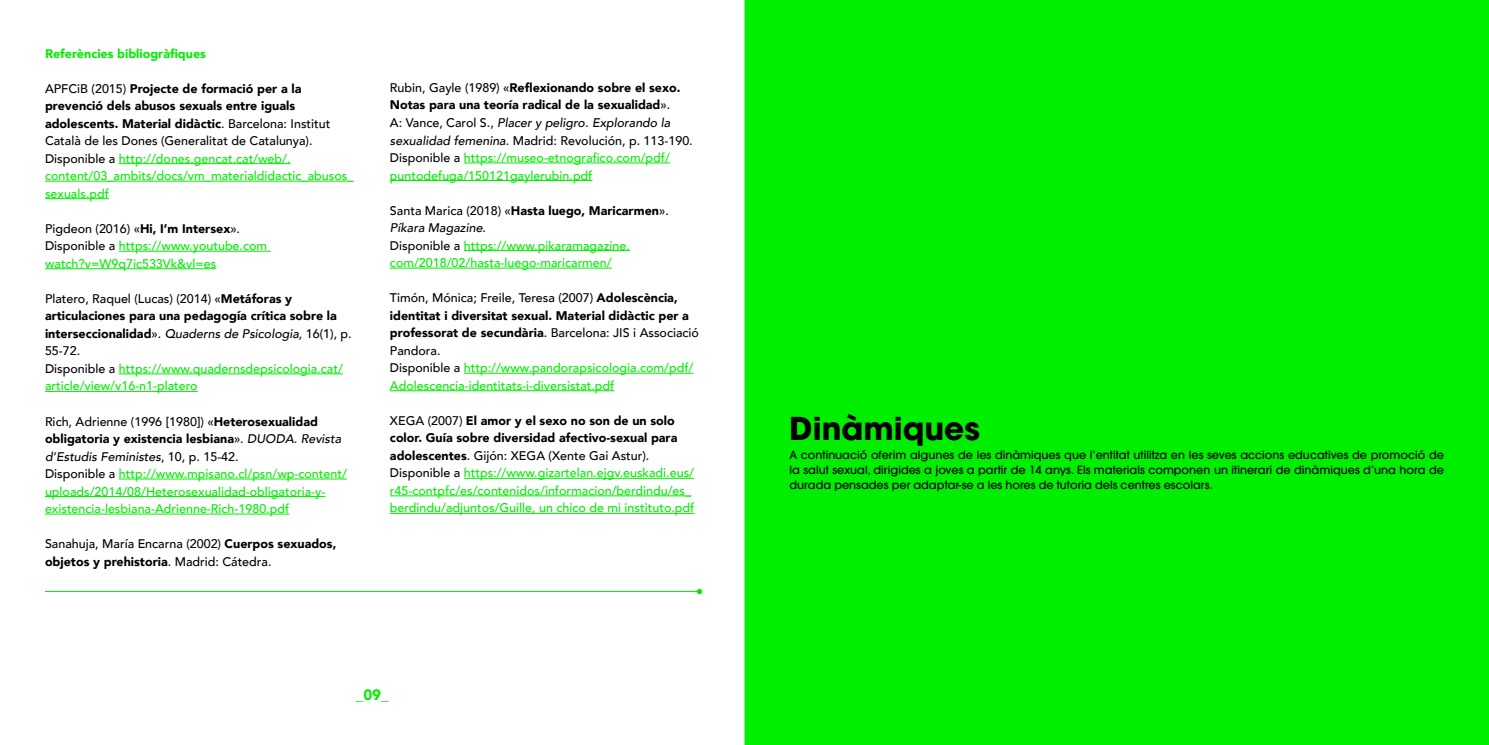
<style>
.page{position:relative;width:1489px;height:745px;background:#fff}
.page>*{position:absolute;margin:0;border:0;box-sizing:border-box;transform-origin:0 0}
.t1{font:700 31.25px "Avant Garde";color:#000}
.t2{font:900 15px "Avenir";color:#0e0}
.t3{font:500 12.5px/17.5px "Avenir";color:#0e0}
.t4{font:900 12.5px/17.5px "Avenir";color:#000}
.t5{font:500 12.5px/17.5px "Avenir";color:#000}
.t6{font:900 12.5px "Avenir";color:#0e0}
.t7{font:500 11.25px/15px "Avant Garde";color:#000;text-align:justify}
.s1{color:#000}
.s2{font-weight:900;color:#000}
.s3{font-weight:500}
.s4{font-weight:500;font-style:italic}
.s5{font-weight:500;color:#0e0}
.s6{font-style:italic;color:#000}
.s7{font-weight:900}
.s8{font-style:italic}
.s9{color:#0e0}
</style>
<div class="page">
<hr style="left:119px;top:163px;width:171px;height:1px;background:#0e0">
<hr style="left:45px;top:181px;width:308px;height:1px;background:#0e0">
<hr style="left:45px;top:198px;width:64px;height:1px;background:#0e0">
<hr style="left:119px;top:251px;width:152px;height:1px;background:#0e0">
<hr style="left:45px;top:268px;width:171px;height:1px;background:#0e0">
<hr style="left:119px;top:373px;width:224px;height:1px;background:#0e0">
<hr style="left:45px;top:391px;width:153px;height:1px;background:#0e0">
<hr style="left:119px;top:478px;width:228px;height:1px;background:#0e0">
<hr style="left:45px;top:496px;width:280px;height:1px;background:#0e0">
<hr style="left:45px;top:513px;width:244px;height:1px;background:#0e0">
<hr style="left:464px;top:162px;width:206px;height:1px;background:#0e0">
<hr style="left:390px;top:180px;width:202px;height:1px;background:#0e0">
<hr style="left:464px;top:250px;width:166px;height:1px;background:#0e0">
<hr style="left:390px;top:267px;width:221px;height:1px;background:#0e0">
<hr style="left:464px;top:372px;width:229px;height:1px;background:#0e0">
<hr style="left:390px;top:390px;width:224px;height:1px;background:#0e0">
<hr style="left:464px;top:477px;width:230px;height:1px;background:#0e0">
<hr style="left:390px;top:495px;width:301px;height:1px;background:#0e0">
<hr style="left:390px;top:512px;width:304px;height:1px;background:#0e0">
<hr style="left:45px;top:590px;width:654px;height:1px;background:#0e0">
<svg style="left:696px;top:588px;width:6px;height:6px"></svg>
<div style="left:744px;top:0;width:744px;height:744px;background:#0e0"></div>
<p class="t6" style="left:45px;top:42px;width:162px">Referències bibliogràfiques</p>
<p class="t3" style="left:45px;top:79px;width:310px"><span class="s1">APFCiB (2015)</span> <span class="s2">Projecte de formació per a la prevenció dels abusos sexuals entre iguals adolescents. Material didàctic</span><span class="s1">. Barcelona: Institut Català de les Dones (Generalitat de Catalunya).<br>Disponible a</span> http://dones.gencat.cat/web/. content/03_ambits/docs/vm_materialdidactic_abusos_ sexuals.pdf</p>
<p class="t3" style="left:45px;top:219px;width:224px"><span class="s1">Pigdeon (2016) «</span><span class="s2">Hi, I’m Intersex</span><span class="s1">».<br>Disponible a</span> https://www.youtube.com watch?v=W9q7ic533Vk&amp;vl=es</p>
<p class="t4" style="left:45px;top:289px;width:308px"><span class="s3">Platero, Raquel (Lucas) (2014) «</span>Metáforas y articulaciones para una pedagogía crítica sobre la interseccionalidad<span class="s3">».</span> <span class="s4">Quaderns de Psicologia</span><span class="s3">, 16(1), p.<br>55-72.<br>Disponible a</span> <span class="s5">https://www.quadernsdepsicologia.cat/ article/view/v16-n1-platero</span></p>
<p class="t3" style="left:45px;top:411px;width:303px"><span class="s1">Rich, Adrienne (1996 [1980]) «</span><span class="s2">Heterosexualidad obligatoria y existencia lesbiana</span><span class="s1">».</span> <span class="s6">DUODA. Revista d’Estudis Feministes</span><span class="s1">, 10, p. 15-42.<br>Disponible a</span> http://www.mpisano.cl/psn/wp-content/ uploads/2014/08/Heterosexualidad-obligatoria-y&shy;existencia-lesbiana-Adrienne-Rich-1980.pdf</p>
<p class="t5" style="left:45px;top:534px;width:293px">Sanahuja, María Encarna (2002) <span class="s7">Cuerpos sexuados, objetos y prehistoria</span>. Madrid: Cátedra.</p>
<p class="t5" style="left:390px;top:78px;width:304px">Rubin, Gayle (1989) «<span class="s7">Reflexionando sobre el sexo.<br>Notas para una teoría radical de la sexualidad</span>».<br>A: Vance, Carol S., <span class="s8">Placer y peligro. Explorando la sexualidad femenina</span>. Madrid: Revolución, p. 113-190.<br>Disponible a <span class="s9">https://museo-etnografico.com/pdf/ puntodefuga/150121gaylerubin.pdf</span></p>
<p class="t3" style="left:390px;top:201px;width:280px"><span class="s1">Santa Marica (2018) «</span><span class="s2">Hasta luego, Maricarmen</span><span class="s1">».<br></span><span class="s6">Píkara Magazine</span><span class="s1">.<br>Disponible a</span> https://www.pikaramagazine. com/2018/02/hasta-luego-maricarmen/</p>
<p class="t4" style="left:390px;top:288px;width:310px"><span class="s3">Timón, Mónica; Freile, Teresa (2007)</span> Adolescència, identitat i diversitat sexual. Material didàctic per a professorat de secundària<span class="s3">. Barcelona: JIS i Associació Pandora.<br>Disponible a</span> <span class="s5">http://www.pandorapsicologia.com/pdf/ Adolescencia-identitats-i-diversistat.pdf</span></p>
<p class="t3" style="left:390px;top:411px;width:306px"><span class="s1">XEGA (2007)</span> <span class="s2">El amor y el sexo no son de un solo color. Guía sobre diversidad afectivo-sexual para adolescentes</span><span class="s1">. Gijón: XEGA (Xente Gai Astur).<br>Disponible a</span> https://www.gizartelan.ejgv.euskadi.eus/ r45-contpfc/es/contenidos/informacion/berdindu/es_ berdindu/adjuntos/Guille, un chico de mi instituto.pdf</p>
<p class="t2" style="left:356px;top:681px;width:34px">_09_</p>
<h1 class="t1" style="left:789px;top:408px;width:192px">Dinàmiques</h1>
<p class="t7" style="left:789px;top:447px;width:656px">A continuació oferim algunes de les dinàmiques que l’entitat utilitza en les seves accions educatives de promoció de la salut sexual, dirigides a joves a partir de 14 anys. Els materials componen un itinerari de dinàmiques d’una hora de durada pensades per adaptar-se a les hores de tutoria dels centres escolars.</p>
</div>
